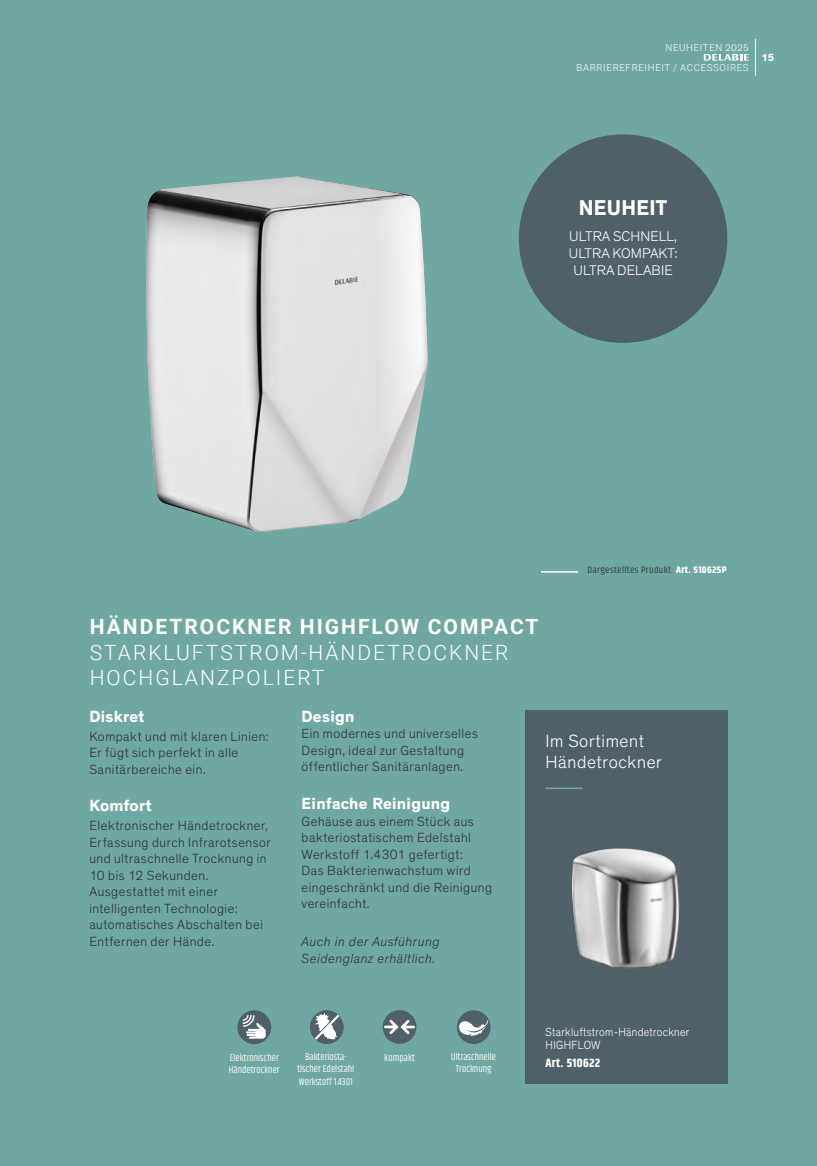
<style>
.page{position:relative;width:817px;height:1166px;background:#fff}
.page>*{position:absolute;margin:0;border:0;box-sizing:border-box;transform-origin:0 0}
.t1{font:700 21.9px "Theinhardt";letter-spacing:.015em;color:#fff}
.t2{font:300 21px/25.5px "Roboto";letter-spacing:.095em;color:#fff}
.t3{font:700 21px "Roboto";letter-spacing:.095em;color:#fff}
.t4{font:300 18px/21px "Theinhardt";letter-spacing:.04em;color:#fff}
.t5{font:700 16.5px "Theinhardt";letter-spacing:.02em;color:#fff}
.t6{font:300 14.25px/17.1px "Theinhardt";letter-spacing:.01em;color:#fff;text-align:center}
.t7{font:300 13.5px/16.5px "Theinhardt";letter-spacing:.04em;color:#2f2f2f}
.t8{font:italic 300 13.5px/16.5px "Theinhardt";letter-spacing:.04em;color:#2f2f2f}
.t9{font:300 12px/13.5px "Theinhardt";letter-spacing:.03em;color:#fff;scale:.91 1}
.t10{font:700 12px "Khand";letter-spacing:.03em;color:#fff}
.t11{font:700 10.5px "Theinhardt";color:#fff;scale:1.04 1}
.t12{font:10.05px/12px "Khand";letter-spacing:.005em;color:#fff;text-align:center;scale:.96 1}
.t13{font:300 9.75px/19.8px "Roboto";letter-spacing:.065em;color:#fff;text-align:right}
.t14{font:9.45px "Khand";letter-spacing:.03em;color:#373736;scale:1.08 1}
.s1{font-family:"Theinhardt"}
.s2{font-weight:700;color:#fff}
</style>
<div class="page">
<div style="left:0;top:0;width:816px;height:1165px;background:#6fa8a3"></div>
<hr style="left:755px;top:39px;width:1px;height:37px;background:#fff">
<svg style="left:703px;top:54px;width:45px;height:7px"></svg>
<div style="left:525px;top:710px;width:202px;height:373px;background:#4f6069"></div>
<img style="left:146px;top:176px;width:282px;height:356px">
<div style="left:518px;top:134px;width:209px;height:209px;background:#4f6069;border-radius:50%"></div>
<img style="left:572px;top:848px;width:108px;height:120px">
<hr style="left:541px;top:571px;width:37px;height:1px;background:#fff">
<svg style="left:237px;top:1009px;width:34px;height:34px"></svg>
<svg style="left:241px;top:1013px;width:25px;height:25px"></svg>
<svg style="left:310px;top:1009px;width:33px;height:34px"></svg>
<svg style="left:315px;top:1013px;width:24px;height:26px"></svg>
<svg style="left:456px;top:1009px;width:34px;height:34px"></svg>
<svg style="left:458px;top:1018px;width:30px;height:19px"></svg>
<div style="left:382px;top:1009px;width:34px;height:34px;background:#4f6069;border-radius:50%"></div>
<svg style="left:382px;top:1016px;width:34px;height:20px"></svg>
<hr style="left:545px;top:787px;width:37px;height:1px;background:#6fa8a3">
<p class="t13" style="left:576px;top:37px;width:174px">NEUHEITEN <span class="s1">2025<br></span>BARRIEREFREIHEIT / ACCESSOIRES</p>
<p class="t11" style="left:761px;top:51px;width:14px">15</p>
<h1 class="t1" style="left:578px;top:194px;width:90px">NEUHEIT</h1>
<p class="t6" style="left:568px;top:228px;width:110px">ULTRA SCHNELL,<br>ULTRA KOMPAKT:<br>ULTRA DELABIE</p>
<p class="t14" style="left:587px;top:563px;width:130px">Dargestelltes Produkt: <span class="s2">Art. 510625P</span></p>
<h2 class="t3" style="left:90px;top:612px;width:450px">HÄNDETROCKNER HIGHFLOW COMPACT</h2>
<h2 class="t2" style="left:90px;top:638px;width:420px">STARKLUFTSTROM-HÄNDETROCKNER<br>HOCHGLANZPOLIERT</h2>
<p class="t5" style="left:89px;top:706px;width:56px">Diskret</p>
<p class="t7" style="left:89px;top:727px;width:181px">Kompakt und mit klaren Linien:<br>Er fügt sich perfekt in alle<br>Sanitärbereiche ein.</p>
<p class="t5" style="left:89px;top:795px;width:64px">Komfort</p>
<p class="t7" style="left:89px;top:817px;width:183px">Elektronischer Händetrockner,<br>Erfassung durch Infrarotsensor und ultraschnelle Trocknung in<br>10 bis 12 Sekunden.<br>Ausgestattet mit einer intelligenten Technologie: automatisches Abschalten bei<br>Entfernen der Hände.</p>
<p class="t5" style="left:301px;top:706px;width:54px">Design</p>
<p class="t7" style="left:301px;top:725px;width:178px">Ein modernes und universelles<br>Design, ideal zur Gestaltung öffentlicher Sanitäranlagen.</p>
<p class="t5" style="left:301px;top:793px;width:150px">Einfache Reinigung</p>
<p class="t7" style="left:301px;top:812px;width:192px">Gehäuse aus einem Stück aus bakteriostatischem Edelstahl<br>Werkstoff 1.4301 gefertigt:<br>Das Bakterienwachstum wird eingeschränkt und die Reinigung vereinfacht.</p>
<p class="t8" style="left:301px;top:933px;width:139px">Auch in der Ausführung<br>Seidenglanz erhältlich.</p>
<h3 class="t4" style="left:545px;top:730px;width:118px">Im Sortiment<br>Händetrockner</h3>
<p class="t12" style="left:229px;top:1051px;width:54px;text-align:left">Elektronischer<br>Händetrockner</p>
<p class="t12" style="left:297px;top:1051px;width:61px">Bakteriosta&shy;tischer Edelstahl<br>Werkstoff 1.4301</p>
<p class="t12" style="left:384px;top:1051px;width:33px">Kompakt</p>
<p class="t12" style="left:451px;top:1051px;width:48px">Ultraschnelle<br>Trocknung</p>
<p class="t9" style="left:545px;top:1024px;width:160px">Starkluftstrom-Händetrockner<br>HIGHFLOW</p>
<p class="t10" style="left:545px;top:1054px;width:56px">Art. 510622</p>
</div>
